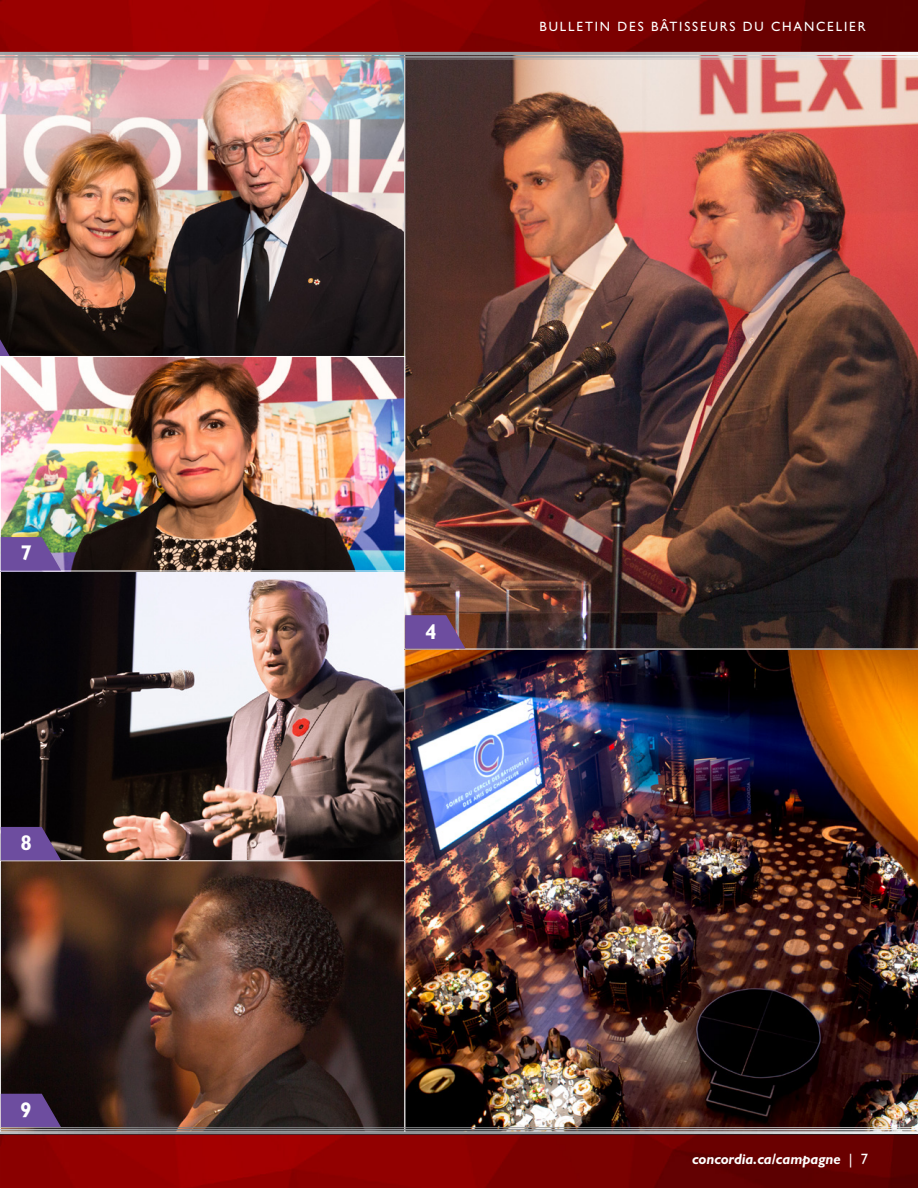
<style>
.page{position:relative;width:918px;height:1188px;background:#fff}
.page>*{position:absolute;margin:0;border:0;box-sizing:border-box;transform-origin:0 0}
.t1{font:700 21.3px "Gill Sans MT Pro";color:#fff}
.t2{font:italic 700 15px "Gill Sans MT Pro";color:#fff}
.t3{font:500 13.5px "Gill Sans MT Pro";letter-spacing:.14em;color:#fff}
.s1{font-weight:500;font-style:normal}
</style>
<div class="page">
<img style="left:2px;top:358px;width:401px;height:502px">
<img style="left:404px;top:649px;width:514px;height:445px">
<img style="left:0;top:59px;width:404px;height:297px">
<img style="left:2px;top:862px;width:401px;height:232px">
<img style="left:404px;top:59px;width:514px;height:590px">
<svg style="left:386px;top:615px;width:79px;height:34px"></svg>
<div style="left:0;top:356px;width:405px;height:215px;border:1px solid #fff"></div>
<img style="left:0;top:339px;width:61px;height:366px">
<svg style="left:0;top:827px;width:61px;height:33px;background:#63478b"></svg>
<img style="left:0;top:0;width:918px;height:52px">
<svg style="left:0;top:52px;width:918px;height:7px;background:#b2a7a8"></svg>
<img style="left:0;top:1094px;width:918px;height:41px">
<img style="left:0;top:1135px;width:918px;height:53px">
<p class="t1" style="left:21px;top:540px;width:13px">7</p>
<p class="t1" style="left:21px;top:830px;width:13px">8</p>
<p class="t1" style="left:21px;top:1097px;width:13px">9</p>
<p class="t3" style="left:540px;top:18px;width:328px">BULLETIN DES BÂTISSEURS DU CHANCELIER</p>
<p class="t1" style="left:425px;top:618px;width:13px">4</p>
<p class="t2" style="left:692px;top:1150px;width:177px">concordia.ca/campagne <span class="s1">| 7</span></p>
</div>
